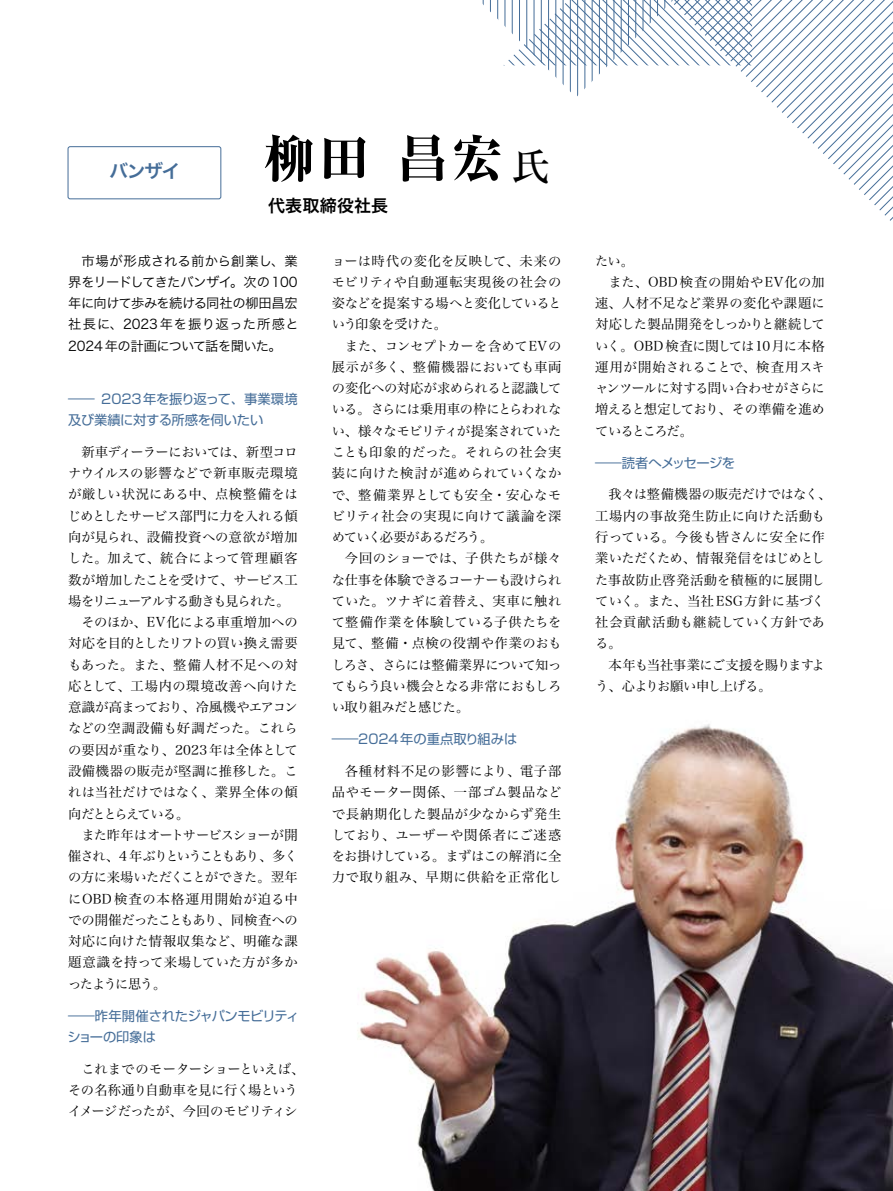
<style>
.page{position:relative;width:893px;height:1191px;background:#fff}
.page>*{position:absolute;margin:0;border:0;box-sizing:border-box;transform-origin:0 0}
.t1{font:800 51.15px "Ryumin Pr 6 N";color:#000}
.t2{font:500 38.4px "Ryumin Pr 6 N";color:#000}
.t3{font:18.6px "Hira Kaku Pro W6";color:#456d98}
.t4{font:16.95px "Hira Kaku Pro W6";letter-spacing:.01em;color:#000}
.t5{font:13.35px/21.3px "Hira Min Pro N W3";letter-spacing:-.01em;color:#000}
.t6{font:13.35px/21.3px "Hira Kaku Pro W3";letter-spacing:-.005em;color:#000;text-align:justify}
.t7{font:13.35px/21.3px "Shin Go Pr 6";letter-spacing:-.015em;color:#456d98;scale:2 1}
.t8{font:13.35px/21.3px "Hira Min Pro N W3";letter-spacing:-.03em;color:#000}
.t9{font:13.35px "Shin Go Pr 6";letter-spacing:-.04em;color:#456d98;scale:2 1}
</style>
<div class="page">
<img style="left:357px;top:724px;width:536px;height:467px">
<div style="left:68px;top:146px;width:153px;height:53px;border:1px solid #456d98;border-radius:2px"></div>
<svg style="left:503px;top:0;width:390px;height:221px"></svg>
<hr style="left:679px;top:0;width:1px;height:97px;background:#456d98">
<hr style="left:672px;top:0;width:1px;height:97px;background:#456d98">
<hr style="left:664px;top:0;width:1px;height:97px;background:#456d98">
<hr style="left:657px;top:0;width:1px;height:97px;background:#456d98">
<hr style="left:650px;top:0;width:1px;height:97px;background:#456d98">
<hr style="left:643px;top:0;width:1px;height:97px;background:#456d98">
<hr style="left:635px;top:0;width:1px;height:97px;background:#456d98">
<hr style="left:628px;top:0;width:1px;height:97px;background:#456d98">
<hr style="left:621px;top:0;width:1px;height:97px;background:#456d98">
<hr style="left:614px;top:0;width:1px;height:97px;background:#456d98">
<hr style="left:606px;top:0;width:1px;height:97px;background:#456d98">
<hr style="left:599px;top:0;width:1px;height:97px;background:#456d98">
<hr style="left:592px;top:0;width:1px;height:97px;background:#456d98">
<hr style="left:585px;top:0;width:1px;height:97px;background:#456d98">
<hr style="left:577px;top:0;width:1px;height:97px;background:#456d98">
<hr style="left:570px;top:0;width:1px;height:97px;background:#456d98">
<hr style="left:563px;top:0;width:1px;height:97px;background:#456d98">
<hr style="left:556px;top:0;width:1px;height:97px;background:#456d98">
<hr style="left:548px;top:0;width:1px;height:97px;background:#456d98">
<hr style="left:541px;top:0;width:1px;height:97px;background:#456d98">
<hr style="left:534px;top:0;width:1px;height:97px;background:#456d98">
<hr style="left:526px;top:0;width:1px;height:97px;background:#456d98">
<hr style="left:519px;top:0;width:1px;height:97px;background:#456d98">
<hr style="left:512px;top:0;width:1px;height:97px;background:#456d98">
<hr style="left:505px;top:0;width:1px;height:97px;background:#456d98">
<hr style="left:497px;top:0;width:1px;height:97px;background:#456d98">
<hr style="left:490px;top:0;width:1px;height:97px;background:#456d98">
<hr style="left:483px;top:0;width:1px;height:97px;background:#456d98">
<hr style="left:476px;top:0;width:1px;height:97px;background:#456d98">
<hr style="left:468px;top:0;width:1px;height:97px;background:#456d98">
<h3 class="t3" style="left:109px;top:154px;width:72px">バンザイ</h3>
<h1 class="t1" style="left:264px;top:118px;width:240px">柳田 昌宏</h1>
<p class="t4" style="left:268px;top:191px;width:122px">代表取締役社長</p>
<h2 class="t2" style="left:512px;top:136px;width:40px">氏</h2>
<p class="t6" style="left:68px;top:249px;width:232px">　市場が形成される前から創業し、業界をリードしてきたバンザイ。次の100年に向けて歩みを続ける同社の柳田昌宏社長に、2023年を振り返った所感と2024 年の計画について話を聞いた。</p>
<p class="t7" style="left:68px;top:387px;width:116px">― 2023年を振り返って、事業環境及び業績に対する所感を伺いたい</p>
<p class="t5" style="left:68px;top:440px;width:231px">　新車ディーラーにおいては、新型コロナウイルスの影響などで新車販売環境が厳しい状況にある中、点検整備をはじめとしたサービス部門に力を入れる傾向が見られ、設備投資への意欲が増加した。加えて、統合によって管理顧客数が増加したことを受けて、サービス工場をリニューアルする動きも見られた。　そのほか、EV化による車重増加への対応を目的としたリフトの買い換え需要もあった。また、整備人材不足への対応として、工場内の環境改善へ向けた意識が高まっており、冷風機やエアコンなどの空調設備も好調だった。これらの要因が重なり、2023年は全体として設備機器の販売が堅調に推移した。これは当社だけではなく、業界全体の傾向だととらえている。<br>　また昨年はオートサービスショーが開催され、4年ぶりということもあり、多くの方に来場いただくことができた。翌年にOBD検査の本格運用開始が迫る中での開催だったこともあり、同検査への対応に向けた情報収集など、明確な課題意識を持って来場していた方が多かったように思う。</p>
<p class="t7" style="left:68px;top:1003px;width:117px">―昨年開催されたジャパンモビリティショーの印象は</p>
<p class="t8" style="left:68px;top:1056px;width:238px">　これまでのモーターショーといえば、その名称通り自動車を見に行く場というイメージだったが、今回のモビリティシ</p>
<p class="t5" style="left:332px;top:249px;width:231px">ョーは時代の変化を反映して、未来のモビリティや自動運転実現後の社会の姿などを提案する場へと変化しているという印象を受けた。<br>　また、コンセプトカーを含めてEVの展示が多く、整備機器においても車両の変化への対応が求められると認識している。さらには乗用車の枠にとらわれない、様々なモビリティが提案されていたことも印象的だった。それらの社会実装に向けた検討が進められていくなかで、整備業界としても安全・安心なモビリティ社会の実現に向けて議論を深めていく必要があるだろう。<br>　今回のショーでは、子供たちが様々な仕事を体験できるコーナーも設けられていた。ツナギに着替え、実車に触れて整備作業を体験している子供たちを見て、整備・点検の役割や作業のおもしろさ、さらには整備業界について知ってもらう良い機会となる非常におもしろい取り組みだと感じた。</p>
<p class="t7" style="left:332px;top:727px;width:94px">―2024年の重点取り組みは</p>
<p class="t5" style="left:332px;top:759px;width:231px;text-align:justify">　各種材料不足の影響により、電子部品やモーター関係、一部ゴム製品などで長納期化した製品が少なからず発生しており、ユーザーや関係者にご迷惑をお掛けしている。まずはこの解消に全力で取り組み、早期に供給を正常化し</p>
<p class="t5" style="left:595px;top:249px;width:231px">たい。<br>　また、OBD検査の開始やEV化の加速、人材不足など業界の変化や課題に対応した製品開発をしっかりと継続していく。OBD検査に関しては10月に本格運用が開始されることで、検査用スキャンツールに対する問い合わせがさらに増えると想定しており、その準備を進めているところだ。</p>
<p class="t9" style="left:595px;top:451px;width:71px">―読者へメッセージを</p>
<p class="t5" style="left:595px;top:482px;width:238px">　我々は整備機器の販売だけではなく、工場内の事故発生防止に向けた活動も行っている。今後も皆さんに安全に作業いただくため、情報発信をはじめとした事故防止啓発活動を積極的に展開していく。また、当社ESG方針に基づく社会貢献活動も継続していく方針である。<br>　本年も当社事業にご支援を賜りますよう、心よりお願い申し上げる。</p>
</div>
